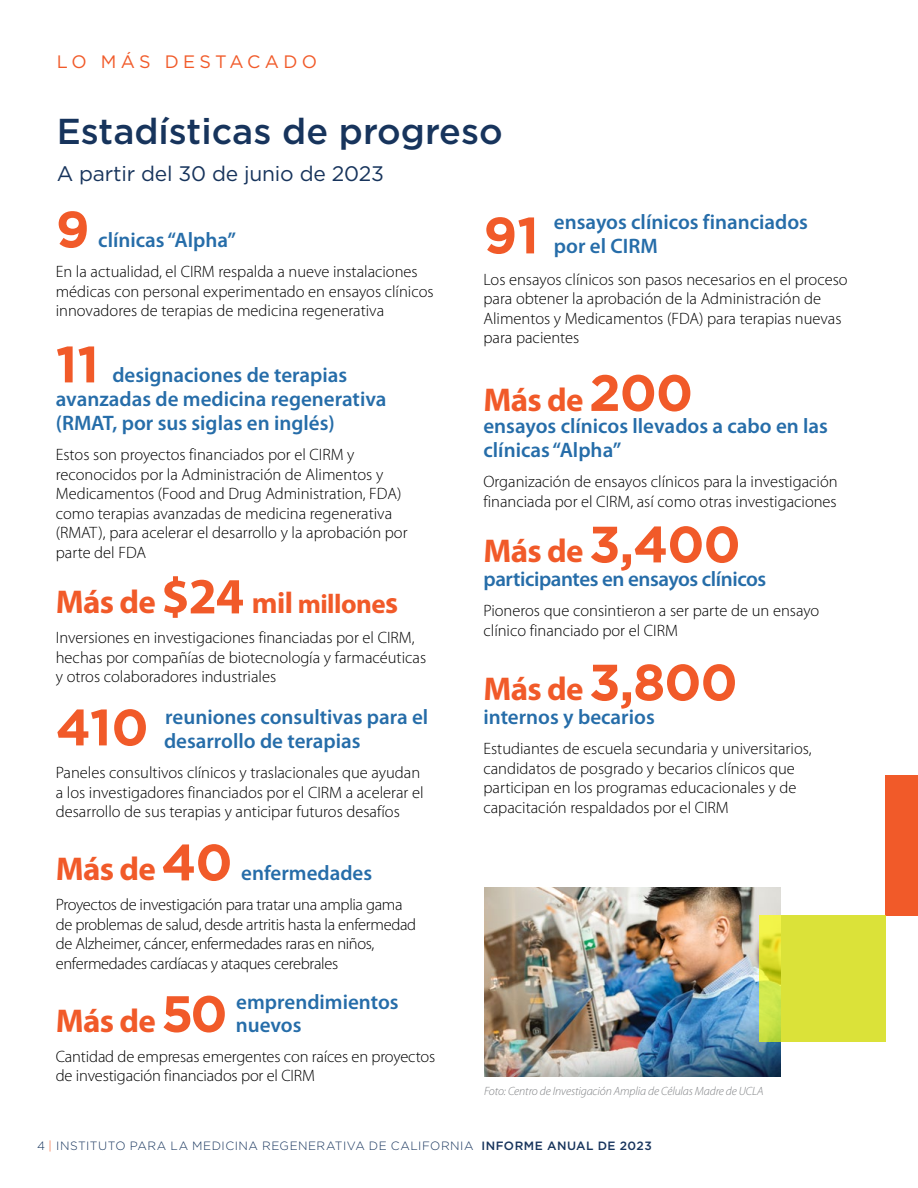
<style>
.page{position:relative;width:918px;height:1188px;background:#fff}
.page>*{position:absolute;margin:0;border:0;box-sizing:border-box;transform-origin:0 0}
.t1{font:700 51px "Gotham";color:#f15a29}
.t2{font:500 36px "Gotham";color:#17345c}
.t3{font:700 33px "Myriad Pro";letter-spacing:-.02em;color:#f15a29}
.t4{font:700 27px "Myriad Pro";letter-spacing:-.02em;color:#f15a29}
.t5{font:600 21px/24px "Myriad Pro";color:#266da9}
.t6{font:600 21px "Myriad Pro";letter-spacing:-.02em;color:#266da9}
.t7{font:21px "Gotham";letter-spacing:-.01em;color:#17345c}
.t8{font:18px "Gotham";letter-spacing:.24em;color:#f15a29}
.t9{font:300 16.5px/19.5px "Myriad Pro";color:#000}
.t10{font:300 16.5px/19.5px "Myriad Pro";letter-spacing:-.02em;color:#000}
.t11{font:300 12px "Gotham";letter-spacing:.04em;color:#17345c}
.t12{font:italic 300 12px "Myriad Pro";letter-spacing:-.01em;color:#808285}
.s1{font-family:"Gotham";font-size:51px}
.s2{font-size:33px}
.s3{font-size:51px}
.s4{font-size:30px}
.s5{color:#f15a29}
.s6{font-weight:500}
</style>
<div class="page">
<img style="left:484px;top:887px;width:296px;height:190px">
<div style="left:886px;top:775px;width:32px;height:140px;background:#f15a29"></div>
<svg style="left:759px;top:915px;width:127px;height:127px;fill:#dbe239"></svg>
<h2 class="t8" style="left:57px;top:51px;width:262px">LO MÁS DESTACADO</h2>
<h3 class="t2" style="left:57px;top:107px;width:448px">Estadísticas de progreso</h3>
<p class="t7" style="left:57px;top:160px;width:329px">A partir del 30 de junio de 2023</p>
<p class="t1" style="left:56px;top:196px;width:35px">9</p>
<p class="t1" style="left:483px;top:202px;width:57px">91</p>
<p class="t5" style="left:554px;top:211px;width:256px">ensayos clínicos financiados por el CIRM</p>
<p class="t9" style="left:483px;top:270px;width:366px">Los ensayos clínicos son pasos necesarios en el proceso para obtener la aprobación de la Administración de Alimentos y Medicamentos (FDA) para terapias nuevas para pacientes</p>
<p class="t3" style="left:483px;top:381px;width:211px">Más de <span class="s1">200</span></p>
<p class="t5" style="left:483px;top:415px;width:346px">ensayos clínicos llevados a cabo en las clínicas “Alpha”</p>
<p class="t9" style="left:483px;top:472px;width:356px">Organización de ensayos clínicos para la investigación financiada por el CIRM, así como otras investigaciones</p>
<p class="t3" style="left:483px;top:533px;width:259px">Más de <span class="s1">3,400</span></p>
<p class="t6" style="left:483px;top:568px;width:284px">participantes en ensayos clínicos</p>
<p class="t9" style="left:483px;top:601px;width:337px">Pioneros que consintieron a ser parte de un ensayo clínico financiado por el CIRM</p>
<p class="t3" style="left:483px;top:671px;width:256px">Más de <span class="s1">3,800</span></p>
<p class="t5" style="left:483px;top:706px;width:173px">internos y becarios</p>
<p class="t9" style="left:483px;top:739px;width:330px">Estudiantes de escuela secundaria y universitarios, candidatos de posgrado y becarios clínicos que participan en los programas educacionales y de capacitación respaldados por el CIRM</p>
<p class="t5" style="left:98px;top:229px;width:139px">clínicas “Alpha”</p>
<p class="t9" style="left:56px;top:262px;width:379px">En la actualidad, el CIRM respalda a nueve instalaciones médicas con personal experimentado en ensayos clínicos innovadores de terapias de medicina regenerativa</p>
<p class="t1" style="left:56px;top:331px;width:45px">11</p>
<p class="t5" style="left:56px;top:364px;width:332px;text-indent:57px">designaciones de terapias avanzadas de medicina regenerativa (RMAT, por sus siglas en inglés)</p>
<p class="t9" style="left:56px;top:445px;width:353px">Estos son proyectos financiados por el CIRM y reconocidos por la Administración de Alimentos y Medicamentos (Food and Drug Administration, FDA) como terapias avanzadas de medicina regenerativa (RMAT), para acelerar el desarrollo y la aprobación por parte del FDA</p>
<p class="t4" style="left:56px;top:589px;width:344px"><span class="s2">Más de</span> <span class="s3">$24</span> <span class="s4">mil</span> millone<span class="s4">s</span></p>
<p class="t9" style="left:56px;top:628px;width:372px">Inversiones en investigaciones financiadas por el CIRM, hechas por compañías de biotecnología y farmacéuticas y otros colaboradores industriales</p>
<p class="t1" style="left:56px;top:694px;width:94px">410</p>
<p class="t5" style="left:164px;top:706px;width:266px">reuniones consultivas para el desarrollo de terapias</p>
<p class="t9" style="left:56px;top:763px;width:369px">Paneles consultivos clínicos y traslacionales que ayudan a los investigadores financiados por el CIRM a acelerar el desarrollo de sus terapias y anticipar futuros desafíos</p>
<p class="t3" style="left:56px;top:851px;width:178px">Más de <span class="s1">40</span></p>
<p class="t5" style="left:241px;top:862px;width:132px">enfermedades</p>
<p class="t10" style="left:56px;top:895px;width:362px">Proyectos de investigación para tratar una amplia gama de problemas de salud, desde artritis hasta la enfermedad de Alzheimer, cáncer, enfermedades raras en niños, enfermedades cardíacas y ataques cerebrales</p>
<p class="t3" style="left:56px;top:1002px;width:173px">Más de <span class="s1">50</span></p>
<p class="t5" style="left:236px;top:991px;width:164px;line-height:22.5px">emprendimientos nuevos</p>
<p class="t9" style="left:56px;top:1047px;width:381px">Cantidad de empresas emergentes con raíces en proyectos de investigación financiados por el CIRM</p>
<p class="t12" style="left:484px;top:1085px;width:281px">Foto: Centro de Investigación Amplia de Células Madre de UCLA</p>
<p class="t11" style="left:37px;top:1138px;width:616px">4 <span class="s5">|</span> INSTITUTO PARA LA MEDICINA REGENERATIVA DE CALIFORNIA <span class="s6">INFORME ANUAL DE 2023</span></p>
</div>
